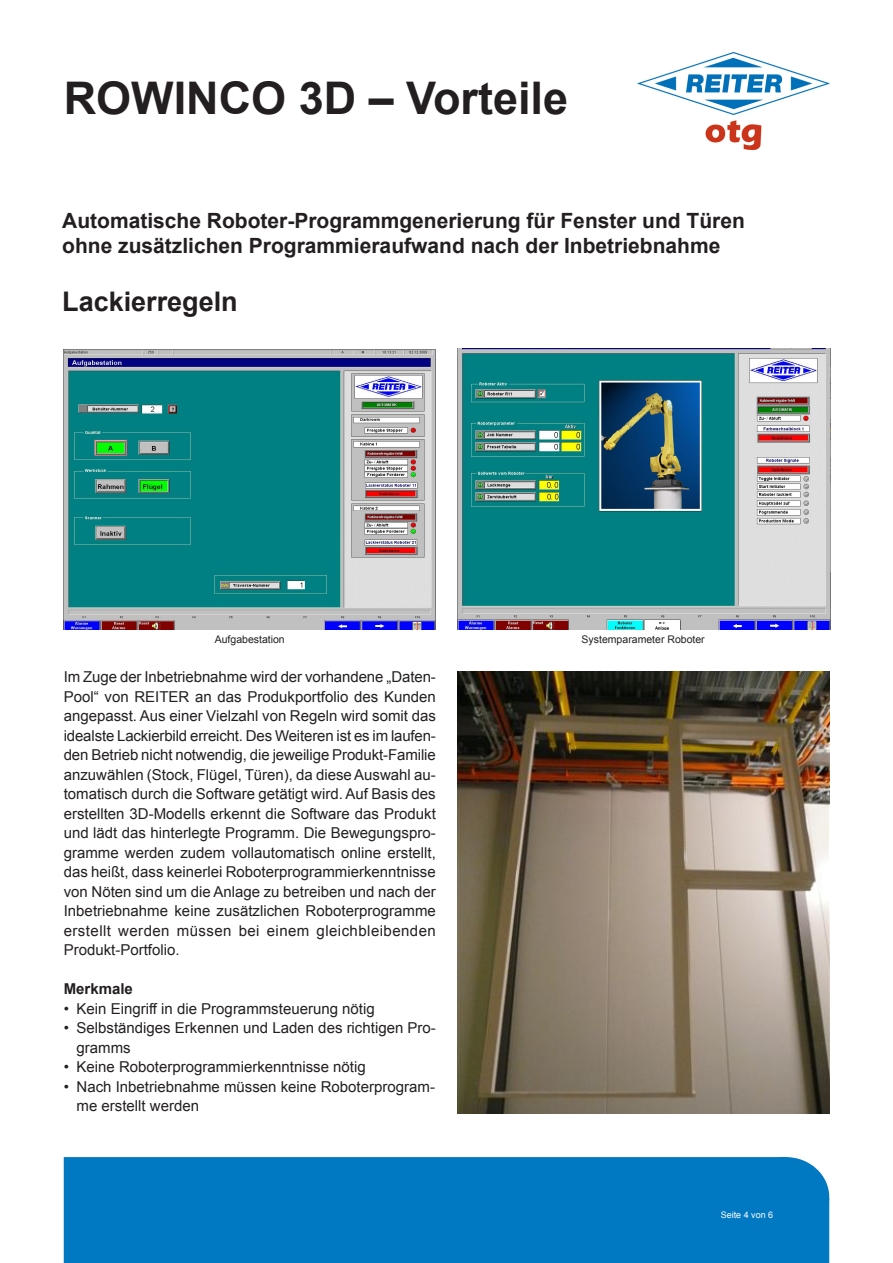
<style>
.page{position:relative;width:893px;height:1263px;background:#fff}
.page>*{position:absolute;margin:0;border:0;box-sizing:border-box;transform-origin:0 0}
.Titel_Produkt{font:700 45px "Arial";color:#231f20}
.Titel_Beschreibung{font:700 27px "Arial";color:#231f20}
.Titel_Beschreibung-2{font:700 21px/25.2px "Arial";color:#231f20}
.Fließtext{font:15px/19.5px "Arial";letter-spacing:.03em;color:#231f20;text-align:justify}
.Aufzählung{font:15px/19.5px "Arial";color:#231f20}
.Überschrift_10_pt{font:700 15px "Arial";color:#231f20}
.Bildunterschrift{font:10.5px "Arial";color:#231f20}
.Adresse{font:9px "Arial";color:#fff}
</style>
<div class="page">
<div style="left:64px;top:1158px;width:721px;height:104px;background:#0079c2"></div>
<div style="left:64px;top:1157px;width:722px;height:106px;border:2px solid #0079c2"></div>
<div style="left:743px;top:1158px;width:85px;height:79px;background:#0079c2;border-radius:50%"></div>
<div style="left:743px;top:1157px;width:86px;height:80px;border:2px solid #0079c2;border-radius:50%"></div>
<div style="left:765px;top:1200px;width:63px;height:63px;background:#0079c2"></div>
<img style="left:637px;top:53px;width:192px;height:96px">
<img style="left:63px;top:350px;width:373px;height:279px">
<img style="left:457px;top:671px;width:372px;height:443px">
<img style="left:457px;top:349px;width:373px;height:280px">
<p class="Titel_Produkt" style="left:64px;top:68px;width:506px">ROWINCO 3D – Vorteile</p>
<p class="Titel_Beschreibung-2" style="left:62px;top:209px;width:684px">Automatische Roboter-Programmgenerierung für Fenster und Türen ohne zusätzlichen Programmieraufwand nach der Inbetriebnahme</p>
<p class="Titel_Beschreibung" style="left:62px;top:283px;width:177px">Lackierregeln</p>
<p class="Bildunterschrift" style="left:215px;top:633px;width:72px">Aufgabestation</p>
<p class="Fließtext" style="left:64px;top:667px;width:374px">Im Zuge der Inbetriebnahme wird der vorhandene „Daten-Pool“ von REITER an das Produkportfolio des Kunden angepasst. Aus einer Vielzahl von Regeln wird somit das idealste Lackierbild erreicht. Des Weiteren ist es im laufen&shy;den Betrieb nicht notwendig, die jeweilige Produkt-Familie anzuwählen (Stock, Flügel, Türen), da diese Auswahl au&shy;tomatisch durch die Software getätigt wird. Auf Basis des erstellten 3D-Modells erkennt die Software das Produkt und lädt das hinterlegte Programm. Die Bewegungspro&shy;gramme werden zudem vollautomatisch online erstellt, das heißt, dass keinerlei Roboterprogrammierkenntnisse von Nöten sind um die Anlage zu betreiben und nach der Inbetriebnahme keine zusätzlichen Roboterprogramme erstellt werden müssen bei einem gleichbleibenden Produkt-Portfolio.</p>
<p class="Überschrift_10_pt" style="left:64px;top:979px;width:71px">Merkmale</p>
<p class="Aufzählung" style="left:64px;top:999px;width:312px">• Kein Eingriff in die Programmsteuerung nötig</p>
<p class="Aufzählung" style="left:76px;top:1018px;width:361px;text-indent:-13px">• Selbständiges Erkennen und Laden des richtigen Pro&shy;gramms</p>
<p class="Aufzählung" style="left:64px;top:1057px;width:304px">• Keine Roboterprogrammierkenntnisse nötig</p>
<p class="Aufzählung" style="left:76px;top:1077px;width:360px;text-indent:-13px">• Nach Inbetriebnahme müssen keine Roboterprogram&shy;me erstellt werden</p>
<p class="Bildunterschrift" style="left:582px;top:633px;width:125px">Systemparameter Roboter</p>
<p class="Adresse" style="left:721px;top:1209px;width:54px">Seite 4 von 6</p>
</div>
